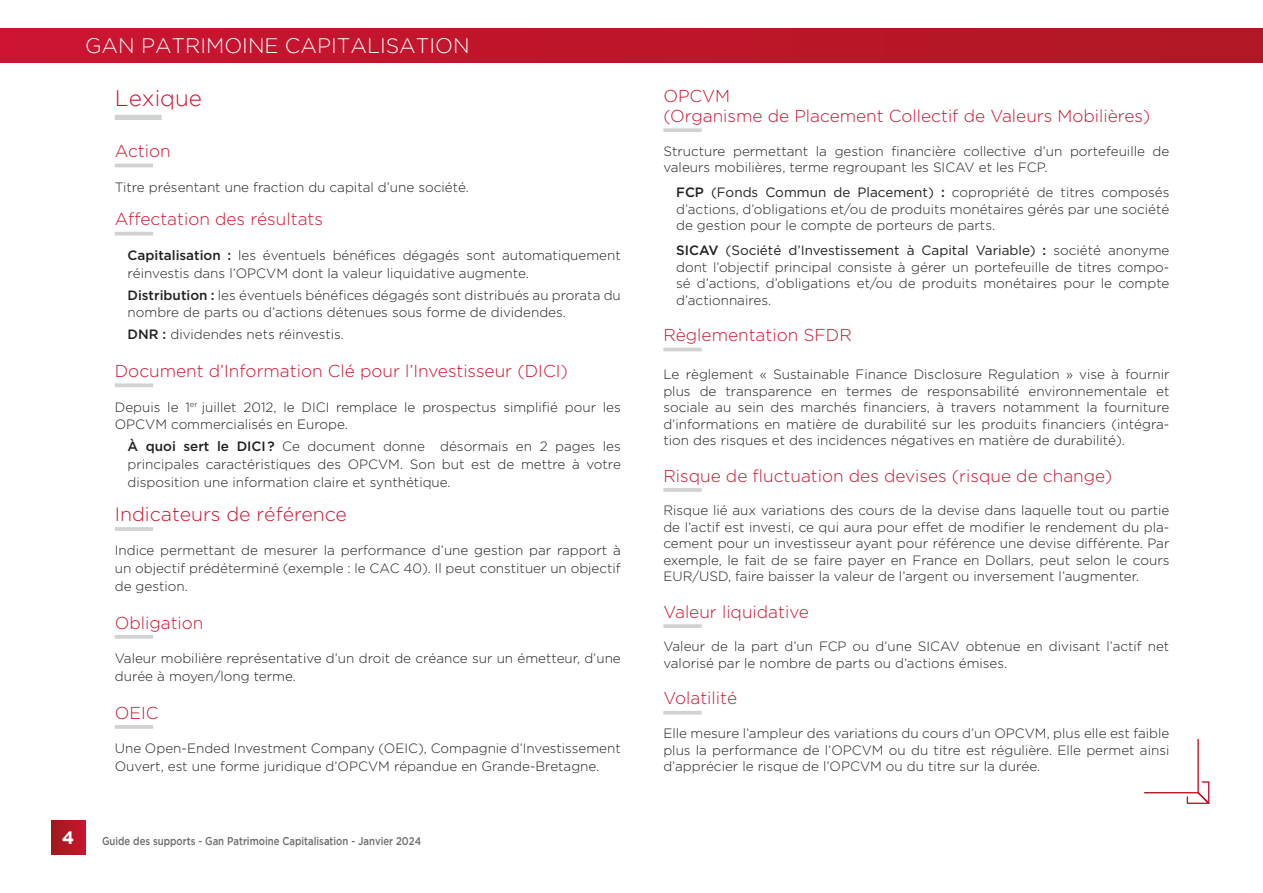
<style>
.page{position:relative;width:1263px;height:893px;background:#fff}
.page>*{position:absolute;margin:0;border:0;box-sizing:border-box;transform-origin:0 0}
.t1{font:300 22.5px "Gotham";color:#cd1331}
.t2{font:300 21px "Gotham";color:#fff}
.t3{font:300 19.5px "Gotham Pro";color:#cd1331}
.t4{font:700 18px "Gotham";color:#fff}
.t5{font:300 17.25px/19.5px "Gotham Pro";color:#cd1331}
.TEXTE_COURANT{font:300 13.5px/16.5px "Gotham Pro";color:#231f20}
.t6{font:500 11.25px "Gotham";color:#6c6d70;scale:.85 1}
.s1{font-weight:500}
.s2{font-weight:400}
</style>
<div class="page">
<div style="left:51px;top:821px;width:34px;height:34px;background:linear-gradient(to right,#9e191c,#c9142f)"></div>
<div style="left:0;top:28px;width:1263px;height:35px;background:linear-gradient(to right,#cc1331,#b01724)"></div>
<div style="left:115px;top:115px;width:47px;height:5px;background:#d1d2d4"></div>
<hr style="left:115px;top:164px;width:38px;height:3px;background:#d1d2d4">
<svg style="left:115px;top:232px;width:38px;height:4px"></svg>
<svg style="left:115px;top:383px;width:38px;height:4px"></svg>
<hr style="left:115px;top:527px;width:38px;height:4px;background:#d1d2d4">
<svg style="left:115px;top:635px;width:38px;height:4px"></svg>
<hr style="left:115px;top:725px;width:38px;height:4px;background:#d1d2d4">
<svg style="left:663px;top:128px;width:39px;height:4px"></svg>
<hr style="left:663px;top:348px;width:39px;height:3px;background:#d1d2d4">
<hr style="left:663px;top:488px;width:39px;height:4px;background:#d1d2d4">
<hr style="left:663px;top:624px;width:39px;height:4px;background:#d1d2d4">
<svg style="left:663px;top:711px;width:39px;height:4px"></svg>
<svg style="left:1144px;top:738px;width:66px;height:66px"></svg>
<p class="t2" style="left:85px;top:34px;width:386px">GAN PATRIMOINE CAPITALISATION</p>
<p class="t1" style="left:115px;top:86px;width:89px">Lexique</p>
<p class="t5" style="left:115px;top:142px;width:57px">Action</p>
<p class="TEXTE_COURANT" style="left:115px;top:179px;width:354px">Titre présentant une fraction du capital d’une société.</p>
<p class="t5" style="left:115px;top:210px;width:210px">Affectation des résultats</p>
<p class="TEXTE_COURANT" style="left:128px;top:247px;width:495px;line-height:17.7px"><span class="s1">Capitalisation :</span> les éventuels bénéfices dégagés sont automatiquement réinvestis dans l’OPCVM dont la valeur liquidative augmente.</p>
<p class="TEXTE_COURANT" style="left:128px;top:286px;width:495px;line-height:17.7px"><span class="s1">Distribution :</span> les éventuels bénéfices dégagés sont distribués au prorata du nombre de parts ou d’actions détenues sous forme de dividendes.</p>
<p class="TEXTE_COURANT" style="left:128px;top:326px;width:216px"><span class="s1">DNR :</span> dividendes nets réinvestis.</p>
<p class="t5" style="left:115px;top:361px;width:455px">Document d’Information Clé pour l’Investisseur (DICI)</p>
<p class="TEXTE_COURANT" style="left:115px;top:398px;width:507px;line-height:17.7px">Depuis le 1<sup>er</sup> juillet 2012, le DICI remplace le prospectus simplifié pour les<br>OPCVM commercialisés en Europe.</p>
<p class="TEXTE_COURANT" style="left:128px;top:438px;width:495px;line-height:17.7px;text-align:justify"><span class="s1">À quoi sert le DICI?</span> Ce document donne désormais en 2 pages les principales caractéristiques des OPCVM. Son but est de mettre à votre disposition une information claire et synthétique.</p>
<p class="t3" style="left:115px;top:503px;width:234px">Indicateurs de référence</p>
<p class="TEXTE_COURANT" style="left:115px;top:542px;width:507px;line-height:17.7px;text-align:justify">Indice permettant de mesurer la performance d’une gestion par rapport à un objectif prédéterminé (exemple : le CAC 40). Il peut constituer un objectif de gestion.</p>
<p class="t5" style="left:115px;top:613px;width:90px">Obligation</p>
<p class="TEXTE_COURANT" style="left:115px;top:650px;width:507px;line-height:17.7px">Valeur mobilière représentative d’un droit de créance sur un émetteur, d’une durée à moyen/long terme.</p>
<p class="t5" style="left:115px;top:703px;width:45px">OEIC</p>
<p class="TEXTE_COURANT" style="left:115px;top:740px;width:508px;line-height:17.7px">Une Open-Ended Investment Company (OEIC), Compagnie d’Investissement<br>Ouvert, est une forme juridique d’OPCVM répandue en Grande-Bretagne.</p>
<h3 class="t4" style="left:62px;top:827px;width:14px">4</h3>
<p class="t6" style="left:102px;top:834px;width:377px">Guide des supports - Gan Patrimoine Capitalisation - Janvier 2024</p>
<p class="t5" style="left:663px;top:87px;width:488px">OPCVM<br>(Organisme de Placement Collectif de Valeurs Mobilières)</p>
<p class="TEXTE_COURANT" style="left:663px;top:143px;width:507px">Structure permettant la gestion financière collective d’un portefeuille de valeurs mobilières, terme regroupant les SICAV et les FCP.</p>
<p class="TEXTE_COURANT" style="left:676px;top:184px;width:495px;text-align:justify"><span class="s1">FCP</span> <span class="s2">(Fonds Commun de Placement)</span> <span class="s1">:</span> copropriété de titres composés d’actions, d’obligations et/ou de produits monétaires gérés par une société de gestion pour le compte de porteurs de parts.</p>
<p class="TEXTE_COURANT" style="left:676px;top:242px;width:495px;text-align:justify"><span class="s1">SICAV</span> <span class="s2">(Société d’Investissement à Capital Variable)</span> <span class="s1">:</span> société anonyme dont l’objectif principal consiste à gérer un portefeuille de titres compo&shy;sé d’actions, d’obligations et/ou de produits monétaires pour le compte d’actionnaires.</p>
<p class="t5" style="left:663px;top:326px;width:190px">Règlementation SFDR</p>
<p class="TEXTE_COURANT" style="left:663px;top:366px;width:507px;text-align:justify">Le règlement « Sustainable Finance Disclosure Regulation » vise à fournir plus de transparence en termes de responsabilité environnementale et sociale au sein des marchés financiers, à travers notamment la fourniture d’informations en matière de durabilité sur les produits financiers (intégra&shy;tion des risques et des incidences négatives en matière de durabilité).</p>
<p class="t5" style="left:663px;top:466px;width:450px">Risque de fluctuation des devises (risque de change)</p>
<p class="TEXTE_COURANT" style="left:663px;top:502px;width:508px;text-align:justify">Risque lié aux variations des cours de la devise dans laquelle tout ou partie de l’actif est investi, ce qui aura pour effet de modifier le rendement du pla&shy;cement pour un investisseur ayant pour référence une devise différente. Par exemple, le fait de se faire payer en France en Dollars, peut selon le cours EUR/USD, faire baisser la valeur de l’argent ou inversement l’augmenter.</p>
<p class="t5" style="left:663px;top:602px;width:147px">Valeur liquidative</p>
<p class="TEXTE_COURANT" style="left:663px;top:638px;width:507px">Valeur de la part d’un FCP ou d’une SICAV obtenue en divisant l’actif net valorisé par le nombre de parts ou d’actions émises.</p>
<p class="t5" style="left:663px;top:689px;width:75px">Volatilité</p>
<p class="TEXTE_COURANT" style="left:663px;top:725px;width:507px;text-align:justify">Elle mesure l’ampleur des variations du cours d’un OPCVM, plus elle est faible plus la performance de l’OPCVM ou du titre est régulière. Elle permet ainsi d’apprécier le risque de l’OPCVM ou du titre sur la durée.</p>
</div>
